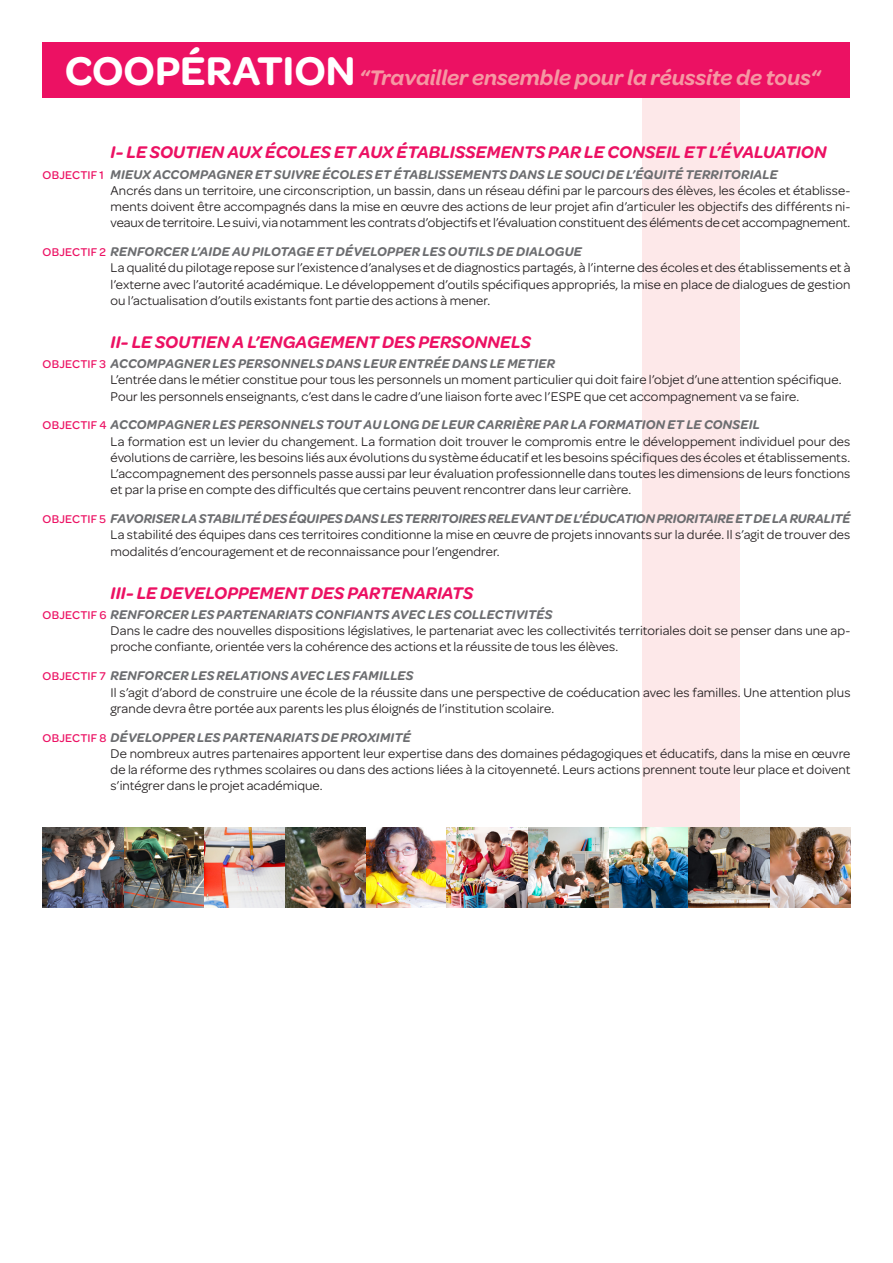
<style>
.page{position:relative;width:893px;height:1263px;background:#fff}
.page>*{position:absolute;margin:0;border:0;box-sizing:border-box;transform-origin:0 0}
.t1{font:italic 600 22.5px "Omnes";color:#f598a3}
.t2{font:italic 600 18px "Omnes";letter-spacing:.005em;color:#ec1163}
.t3{font:13.5px/16.2px "Omnes";letter-spacing:.005em;color:#231f20}
.t4{font:italic 600 13.5px "Omnes";letter-spacing:.01em;color:#6c6d70}
.s1{font-style:normal;font-size:42.75px;color:#fff}
.s2{font-weight:500;font-style:normal;font-size:12px;color:#ec1163}
</style>
<div class="page">
<div style="left:642px;top:89px;width:98px;height:747px;background:#fde8e9"></div>
<div style="left:43px;top:43px;width:807px;height:55px;background:#ec1163"></div>
<img style="left:43px;top:827px;width:807px;height:81px">
<p class="t1" style="left:65px;top:65px;width:757px"><span class="s1">COOPÉRATION</span> “Travailler ensemble pour la réussite de tous“</p>
<p class="t2" style="left:111px;top:142px;width:718px">I- LE SOUTIEN AUX ÉCOLES ET AUX ÉTABLISSEMENTS PAR LE CONSEIL ET L’ÉVALUATION</p>
<p class="t4" style="left:43px;top:166px;width:737px"><span class="s2">OBJECTIF 1</span> MIEUX ACCOMPAGNER ET SUIVRE ÉCOLES ET ÉTABLISSEMENTS DANS LE SOUCI DE L’ÉQUITÉ TERRITORIALE</p>
<p class="t3" style="left:111px;top:182px;width:741px;text-align:justify">Ancrés dans un territoire, une circonscription, un bassin, dans un réseau défini par le parcours des élèves, les écoles et établisse&shy;ments doivent être accompagnés dans la mise en œuvre des actions de leur projet afin d’articuler les objectifs des différents ni&shy;veaux de territoire. Le suivi, via notamment les contrats d’objectifs et l’évaluation constituent des éléments de cet accompagnement.</p>
<p class="t4" style="left:43px;top:244px;width:541px"><span class="s2">OBJECTIF 2</span> RENFORCER L’AIDE AU PILOTAGE ET DÉVELOPPER LES OUTILS DE DIALOGUE</p>
<p class="t3" style="left:111px;top:260px;width:741px;text-align:justify">La qualité du pilotage repose sur l’existence d’analyses et de diagnostics partagés, à l’interne des écoles et des établissements et à l’externe avec l’autorité académique. Le développement d’outils spécifiques appropriés, la mise en place de dialogues de gestion ou l’actualisation d’outils existants font partie des actions à mener.</p>
<p class="t2" style="left:111px;top:331px;width:422px">II- LE SOUTIEN A L’ENGAGEMENT DES PERSONNELS</p>
<p class="t4" style="left:43px;top:356px;width:514px"><span class="s2">OBJECTIF 3</span> ACCOMPAGNER LES PERSONNELS DANS LEUR ENTRÉE DANS LE METIER</p>
<p class="t3" style="left:111px;top:372px;width:733px">L’entrée dans le métier constitue pour tous les personnels un moment particulier qui doit faire l’objet d’une attention spécifique.</p>
<p class="t3" style="left:111px;top:388px;width:690px">Pour les personnels enseignants, c’est dans le cadre d’une liaison forte avec l’ESPE que cet accompagnement va se faire.</p>
<p class="t4" style="left:43px;top:417px;width:719px"><span class="s2">OBJECTIF 4</span> ACCOMPAGNER LES PERSONNELS TOUT AU LONG DE LEUR CARRIÈRE PAR LA FORMATION ET LE CONSEIL</p>
<p class="t3" style="left:111px;top:433px;width:741px">La formation est un levier du changement. La formation doit trouver le compromis entre le développement individuel pour des évolutions de carrière, les besoins liés aux évolutions du système éducatif et les besoins spécifiques des écoles et établissements.</p>
<p class="t3" style="left:111px;top:465px;width:741px">L’accompagnement des personnels passe aussi par leur évaluation professionnelle dans toutes les dimensions de leurs fonctions et par la prise en compte des difficultés que certains peuvent rencontrer dans leur carrière.</p>
<p class="t4" style="left:43px;top:511px;width:809px"><span class="s2">OBJECTIF 5</span> FAVORISER LA STABILITÉ DES ÉQUIPES DANS LES TERRITOIRES RELEVANT DE L’ÉDUCATION PRIORITAIRE ET DE LA RURALITÉ</p>
<p class="t3" style="left:111px;top:527px;width:741px">La stabilité des équipes dans ces territoires conditionne la mise en œuvre de projets innovants sur la durée. Il s’agit de trouver des modalités d’encouragement et de reconnaissance pour l’engendrer.</p>
<p class="t2" style="left:111px;top:582px;width:364px">III- LE DEVELOPPEMENT DES PARTENARIATS</p>
<p class="t4" style="left:43px;top:607px;width:511px"><span class="s2">OBJECTIF 6</span> RENFORCER LES PARTENARIATS CONFIANTS AVEC LES COLLECTIVITÉS</p>
<p class="t3" style="left:111px;top:623px;width:741px">Dans le cadre des nouvelles dispositions législatives, le partenariat avec les collectivités territoriales doit se penser dans une ap&shy;proche confiante, orientée vers la cohérence des actions et la réussite de tous les élèves.</p>
<p class="t4" style="left:43px;top:668px;width:372px"><span class="s2">OBJECTIF 7</span> RENFORCER LES RELATIONS AVEC LES FAMILLES</p>
<p class="t3" style="left:111px;top:684px;width:741px">Il s’agit d’abord de construire une école de la réussite dans une perspective de coéducation avec les familles. Une attention plus grande devra être portée aux parents les plus éloignés de l’institution scolaire.</p>
<p class="t4" style="left:43px;top:729px;width:370px"><span class="s2">OBJECTIF 8</span> DÉVELOPPER LES PARTENARIATS DE PROXIMITÉ</p>
<p class="t3" style="left:111px;top:745px;width:741px;text-align:justify">De nombreux autres partenaires apportent leur expertise dans des domaines pédagogiques et éducatifs, dans la mise en œuvre de la réforme des rythmes scolaires ou dans des actions liées à la citoyenneté. Leurs actions prennent toute leur place et doivent s’intégrer dans le projet académique.</p>
</div>
